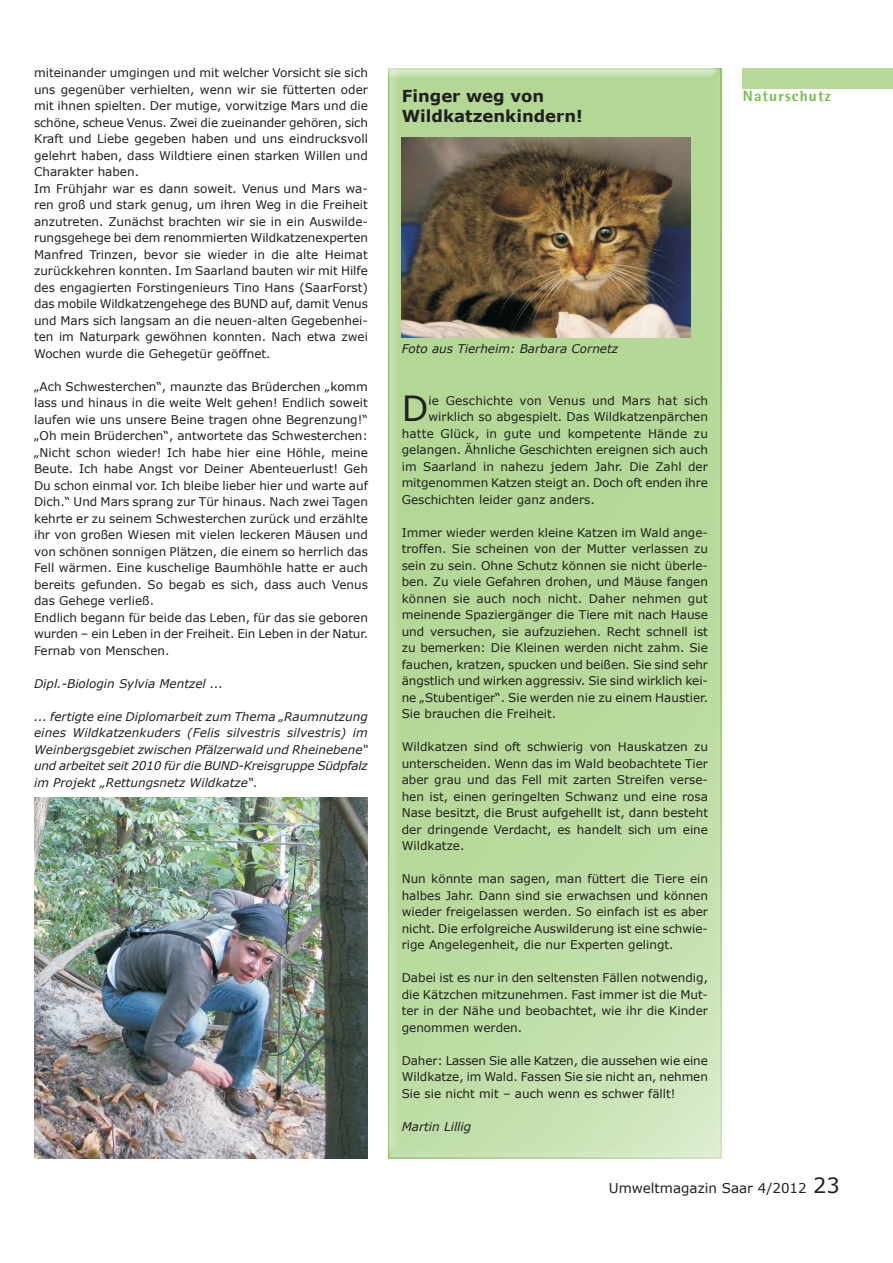
<style>
.page{position:relative;width:893px;height:1263px;background:#fff}
.page>*{position:absolute;margin:0;border:0;box-sizing:border-box;transform-origin:0 0}
.t1{font:34.65px "Verdana";color:#231f20}
.t2{font:700 16.5px/19.8px "Verdana";color:#231f20}
.t3{font:800 15px "Agfa Rotis Semisans";letter-spacing:.075em;color:#71bf44}
.t4{font:13.5px "Verdana";color:#231f20}
.t5{font:12px/16.5px "Verdana";color:#231f20;text-align:justify}
.t6{font:italic 12px/16.5px "Verdana";color:#231f20;text-align:justify}
.s1{font-size:21px}
</style>
<div class="page">
<div style="left:382px;top:68px;width:341px;height:1091px;background:#231f20;opacity:.75"></div>
<div style="left:743px;top:68px;width:150px;height:20px;background:#b6da9b"></div>
<img style="left:402px;top:138px;width:288px;height:200px">
<img style="left:34px;top:798px;width:334px;height:361px">
<p class="t5" style="left:34px;top:65px;width:335px;text-align:left">miteinander umgingen und mit welcher Vorsicht sie sich uns gegenüber verhielten, wenn wir sie fütterten oder mit ihnen spielten. Der mutige, vorwitzige Mars und die schöne, scheue Venus. Zwei die zueinander gehören, sich Kraft und Liebe gegeben haben und uns eindrucksvoll gelehrt haben, dass Wildtiere einen starken Willen und Charakter haben.<br>Im Frühjahr war es dann soweit. Venus und Mars wa&shy;ren groß und stark genug, um ihren Weg in die Freiheit anzutreten. Zunächst brachten wir sie in ein Auswilde&shy;rungsgehege bei dem renommierten Wildkatzenexperten Manfred Trinzen, bevor sie wieder in die alte Heimat zurückkehren konnten. Im Saarland bauten wir mit Hilfe des engagierten Forstingenieurs Tino Hans (SaarForst) das mobile Wildkatzengehege des BUND auf, damit Venus und Mars sich langsam an die neuen-alten Gegebenhei&shy;ten im Naturpark gewöhnen konnten. Nach etwa zwei Wochen wurde die Gehegetür geöffnet.</p>
<p class="t5" style="left:34px;top:378px;width:335px;text-align:left">„Ach Schwesterchen“, maunzte das Brüderchen „komm lass und hinaus in die weite Welt gehen! Endlich soweit laufen wie uns unsere Beine tragen ohne Begrenzung!“ „Oh mein Brüderchen“, antwortete das Schwesterchen: „Nicht schon wieder! Ich habe hier eine Höhle, meine Beute. Ich habe Angst vor Deiner Abenteuerlust! Geh Du schon einmal vor. Ich bleibe lieber hier und warte auf Dich.“ Und Mars sprang zur Tür hinaus. Nach zwei Tagen kehrte er zu seinem Schwesterchen zurück und erzählte ihr von großen Wiesen mit vielen leckeren Mäusen und von schönen sonnigen Plätzen, die einem so herrlich das Fell wärmen. Eine kuschelige Baumhöhle hatte er auch bereits gefunden. So begab es sich, dass auch Venus das Gehege verließ.<br>Endlich begann für beide das Leben, für das sie geboren wurden – ein Leben in der Freiheit. Ein Leben in der Natur.<br>Fernab von Menschen.</p>
<p class="t6" style="left:34px;top:675px;width:191px">Dipl.-Biologin Sylvia Mentzel ...</p>
<p class="t6" style="left:34px;top:708px;width:335px">... fertigte eine Diplomarbeit zum Thema „Raumnutzung eines Wildkatzenkuders (Felis silvestris silvestris) im Weinbergsgebiet zwischen Pfälzerwald und Rheinebene“ und arbeitet seit 2010 für die BUND-Kreisgruppe Südpfalz im Projekt „Rettungsnetz Wildkatze“.</p>
<h2 class="t2" style="left:402px;top:87px;width:183px">Finger weg von<br>Wildkatzenkindern!</h2>
<p class="t3" style="left:743px;top:87px;width:89px">Naturschutz</p>
<p class="t6" style="left:402px;top:341px;width:218px">Foto aus Tierheim: Barbara Cornetz</p>
<h1 class="t1" style="left:402px;top:386px;width:28px">D</h1>
<p class="t5" style="left:428px;top:392px;width:281px">ie Geschichte von Venus und Mars hat sich</p>
<p class="t5" style="left:428px;top:409px;width:281px">wirklich so abgespielt. Das Wildkatzenpärchen</p>
<p class="t5" style="left:402px;top:425px;width:308px">hatte Glück, in gute und kompetente Hände zu</p>
<p class="t5" style="left:402px;top:442px;width:308px">gelangen. Ähnliche Geschichten ereignen sich auch</p>
<p class="t5" style="left:402px;top:458px;width:308px">im Saarland in nahezu jedem Jahr. Die Zahl der</p>
<p class="t5" style="left:402px;top:475px;width:308px">mitgenommen Katzen steigt an. Doch oft enden ihre</p>
<p class="t5" style="left:402px;top:491px;width:195px">Geschichten leider ganz anders.</p>
<p class="t5" style="left:402px;top:524px;width:308px">Immer wieder werden kleine Katzen im Wald ange&shy;troffen. Sie scheinen von der Mutter verlassen zu sein zu sein. Ohne Schutz können sie nicht überle&shy;ben. Zu viele Gefahren drohen, und Mäuse fangen können sie auch noch nicht. Daher nehmen gut meinende Spaziergänger die Tiere mit nach Hause und versuchen, sie aufzuziehen. Recht schnell ist zu bemerken: Die Kleinen werden nicht zahm. Sie fauchen, kratzen, spucken und beißen. Sie sind sehr ängstlich und wirken aggressiv. Sie sind wirklich kei&shy;ne „Stubentiger“. Sie werden nie zu einem Haustier.<br>Sie brauchen die Freiheit.</p>
<p class="t5" style="left:402px;top:739px;width:308px">Wildkatzen sind oft schwierig von Hauskatzen zu unterscheiden. Wenn das im Wald beobachtete Tier aber grau und das Fell mit zarten Streifen verse&shy;hen ist, einen geringelten Schwanz und eine rosa Nase besitzt, die Brust aufgehellt ist, dann besteht der dringende Verdacht, es handelt sich um eine Wildkatze.</p>
<p class="t5" style="left:402px;top:871px;width:308px">Nun könnte man sagen, man füttert die Tiere ein halbes Jahr. Dann sind sie erwachsen und können wieder freigelassen werden. So einfach ist es aber nicht. Die erfolgreiche Auswilderung ist eine schwie&shy;rige Angelegenheit, die nur Experten gelingt.</p>
<p class="t5" style="left:402px;top:970px;width:308px">Dabei ist es nur in den seltensten Fällen notwendig, die Kätzchen mitzunehmen. Fast immer ist die Mut&shy;ter in der Nähe und beobachtet, wie ihr die Kinder genommen werden.</p>
<p class="t5" style="left:402px;top:1052px;width:308px">Daher: Lassen Sie alle Katzen, die aussehen wie eine Wildkatze, im Wald. Fassen Sie sie nicht an, nehmen Sie sie nicht mit – auch wenn es schwer fällt!</p>
<p class="t6" style="left:402px;top:1118px;width:71px">Martin Lillig</p>
<p class="t4" style="left:609px;top:1179px;width:232px">Umweltmagazin Saar 4/2012 <span class="s1">23</span></p>
</div>
